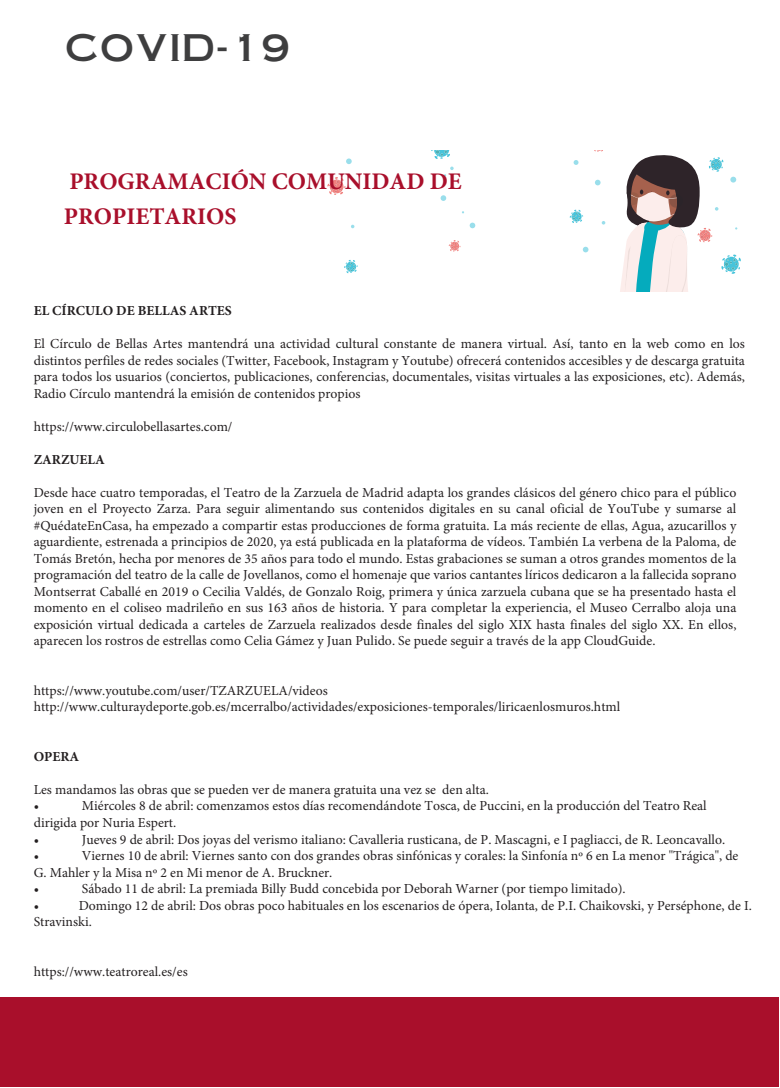
<style>
.page{position:relative;width:780px;height:1088px;background:#fff}
.page>*{position:absolute;margin:0;border:0;box-sizing:border-box;transform-origin:0 0}
.t1{font:33.75px "OPTI Copperplate";letter-spacing:-.005em;color:#3e3e3f}
.t2{font:700 23.88px/35px "Minion Pro";color:#a90f2b}
.t3{font:13.75px/16.5px "Minion Pro";color:#231f20}
.t4{font:700 13.75px "Minion Pro";color:#231f20}
</style>
<div class="page">
<svg style="left:431px;top:150px;width:19px;height:9px"></svg>
<svg style="left:569px;top:210px;width:14px;height:13px"></svg>
<svg style="left:344px;top:260px;width:13px;height:13px"></svg>
<svg style="left:594px;top:150px;width:9px;height:2px"></svg>
<svg style="left:448px;top:240px;width:12px;height:12px"></svg>
<svg style="left:327px;top:177px;width:18px;height:18px"></svg>
<svg style="left:469px;top:223px;width:6px;height:5px"></svg>
<svg style="left:595px;top:180px;width:5px;height:5px"></svg>
<svg style="left:582px;top:247px;width:6px;height:5px"></svg>
<svg style="left:346px;top:158px;width:6px;height:6px"></svg>
<svg style="left:440px;top:195px;width:6px;height:6px"></svg>
<svg style="left:573px;top:160px;width:5px;height:5px"></svg>
<svg style="left:444px;top:167px;width:9px;height:9px"></svg>
<svg style="left:601px;top:221px;width:4px;height:4px"></svg>
<svg style="left:620px;top:155px;width:121px;height:137px"></svg>
<div style="left:0;top:997px;width:778px;height:89px;background:#a90f2b"></div>
<h1 class="t1" style="left:65px;top:20px;width:227px">COVID-19</h1>
<h2 class="t2" style="left:64px;top:164px;width:399px">PROGRAMACIÓN COMUNIDAD DE<br>PROPIETARIOS</h2>
<p class="t4" style="left:34px;top:301px;width:199px">EL CÍRCULO DE BELLAS ARTES</p>
<p class="t3" style="left:34px;top:336px;width:712px;text-align:justify">El Círculo de Bellas Artes mantendrá una actividad cultural constante de manera virtual. Así, tanto en la web como en los distintos perfiles de redes sociales (Twitter, Facebook, Instagram y Youtube) ofrecerá contenidos accesibles y de descarga gratuita para todos los usuarios (conciertos, publicaciones, conferencias, documentales, visitas virtuales a las exposiciones, etc). Además, Radio Círculo mantendrá la emisión de contenidos propios</p>
<p class="t3" style="left:34px;top:418px;width:200px">https://www.circulobellasartes.com/</p>
<p class="t4" style="left:34px;top:450px;width:73px">ZARZUELA</p>
<p class="t3" style="left:34px;top:484px;width:704px;text-align:justify">Desde hace cuatro temporadas, el Teatro de la Zarzuela de Madrid adapta los grandes clásicos del género chico para el público joven en el Proyecto Zarza. Para seguir alimentando sus contenidos digitales en su canal oficial de YouTube y sumarse al #QuédateEnCasa, ha empezado a compartir estas producciones de forma gratuita. La más reciente de ellas, Agua, azucarillos y aguardiente, estrenada a principios de 2020, ya está publicada en la plataforma de vídeos. También La verbena de la Paloma, de Tomás Bretón, hecha por menores de 35 años para todo el mundo. Estas grabaciones se suman a otros grandes momentos de la programación del teatro de la calle de Jovellanos, como el homenaje que varios cantantes líricos dedicaron a la fallecida soprano Montserrat Caballé en 2019 o Cecilia Valdés, de Gonzalo Roig, primera y única zarzuela cubana que se ha presentado hasta el momento en el coliseo madrileño en sus 163 años de historia. Y para completar la experiencia, el Museo Cerralbo aloja una exposición virtual dedicada a carteles de Zarzuela realizados desde finales del siglo XIX hasta finales del siglo XX. En ellos, aparecen los rostros de estrellas como Celia Gámez y Juan Pulido. Se puede seguir a través de la app CloudGuide.</p>
<p class="t3" style="left:34px;top:682px;width:588px">https://www.youtube.com/user/TZARZUELA/videos http://www.culturaydeporte.gob.es/mcerralbo/actividades/exposiciones-temporales/liricaenlosmuros.html</p>
<p class="t4" style="left:34px;top:747px;width:47px">OPERA</p>
<p class="t3" style="left:34px;top:781px;width:456px">Les mandamos las obras que se pueden ver de manera gratuita una vez se den alta. •</p>
<p class="t3" style="left:34px;top:798px;width:674px;text-indent:48px">Miércoles 8 de abril: comenzamos estos días recomendándote Tosca, de Puccini, en la producción del Teatro Real dirigida por Nuria Espert.<br>•</p>
<p class="t3" style="left:82px;top:831px;width:644px">Jueves 9 de abril: Dos joyas del verismo italiano: Cavalleria rusticana, de P. Mascagni, e I pagliacci, de R. Leoncavallo.</p>
<p class="t3" style="left:34px;top:847px;width:706px;text-indent:48px">Viernes 10 de abril: Viernes santo con dos grandes obras sinfónicas y corales: la Sinfonía nº 6 en La menor "Trágica", de<br>G. Mahler y la Misa nº 2 en Mi menor de A. Bruckner.<br>•</p>
<p class="t3" style="left:34px;top:847px;width:7px">•</p>
<p class="t3" style="left:82px;top:880px;width:545px">Sábado 11 de abril: La premiada Billy Budd concebida por Deborah Warner (por tiempo limitado).</p>
<p class="t3" style="left:34px;top:897px;width:719px;text-indent:45px">Domingo 12 de abril: Dos obras poco habituales en los escenarios de ópera, Iolanta, de P.I. Chaikovski, y Perséphone, de I.<br>Stravinski.</p>
<p class="t3" style="left:34px;top:963px;width:155px">https://www.teatroreal.es/es</p>
<p class="t3" style="left:34px;top:897px;width:7px">•</p>
</div>
